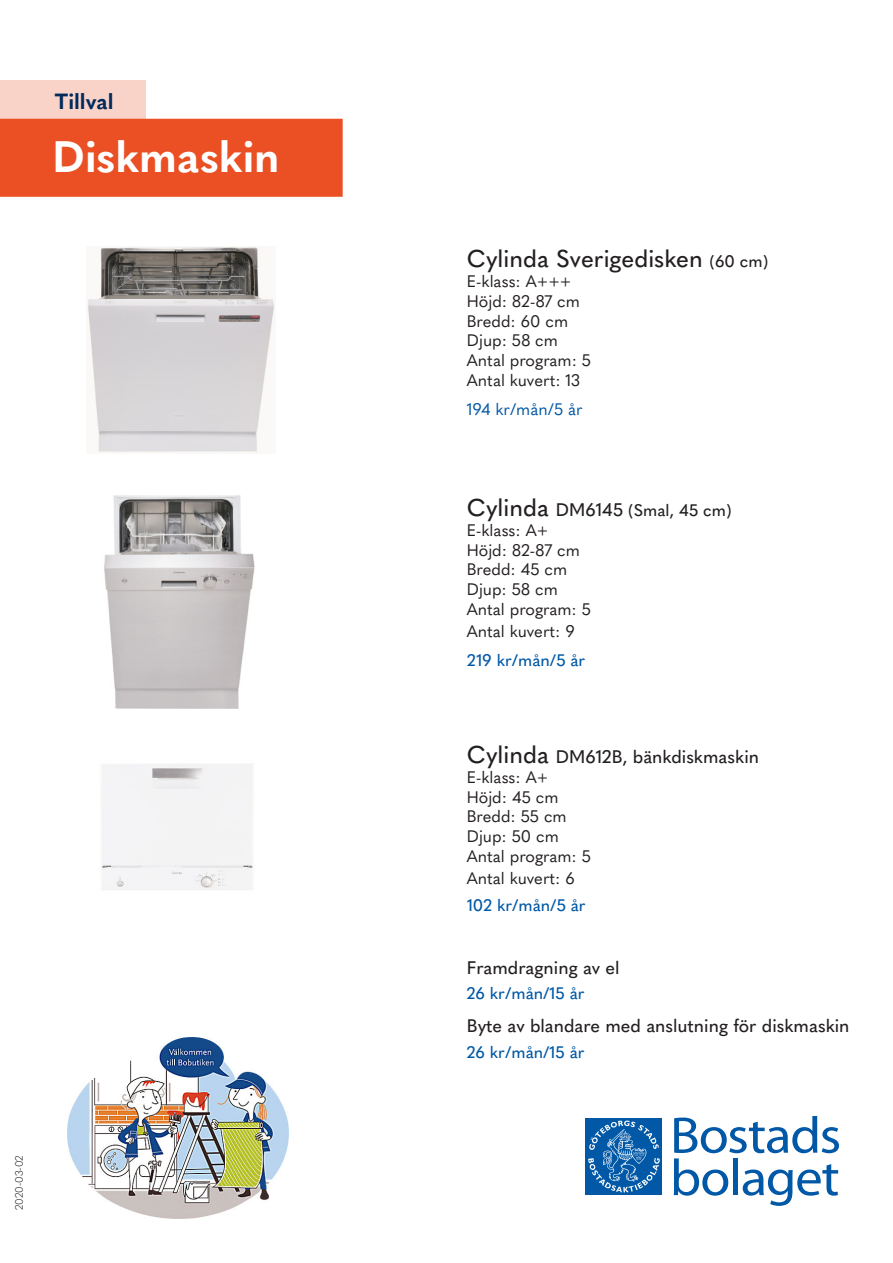
<style>
.page{position:relative;width:893px;height:1263px;background:#fff}
.page>*{position:absolute;margin:0;border:0;box-sizing:border-box;transform-origin:0 0}
.t1{font:700 43.5px "Quasimoda";color:#fff}
.t2{font:500 24px "Quasimoda";color:#231f20}
.t3{font:700 21.75px "Quasimoda";color:#002b5c}
.t4{font:500 18px "Quasimoda";color:#231f20}
.t5{font:16.5px "Quasimoda";color:#231f20}
.t6{font:500 16.5px "Quasimoda";color:#0158a6}
.t7{font:500 16.5px "Quasimoda";color:#231f20}
.t8{font:16.5px "Quasimoda";color:#0158a6}
.t9{font:300 10.5px "Quasimoda";color:#231f20}
.s1{font-size:16.5px}
.s2{font-size:24px}
.s3{font-size:18px}
</style>
<div class="page">
<img style="left:87px;top:247px;width:188px;height:206px">
<img style="left:104px;top:496px;width:151px;height:211px">
<div style="left:73px;top:493px;width:211px;height:217px;border:2px solid #fff"></div>
<div style="left:0;top:81px;width:146px;height:38px;background:#f9d3c8"></div>
<div style="left:0;top:119px;width:343px;height:78px;background:#ea5023"></div>
<div style="left:585px;top:1118px;width:77px;height:77px;background:#0158a6"></div>
<svg style="left:674px;top:1116px;width:165px;height:90px"></svg>
<svg style="left:588px;top:1120px;width:72px;height:72px"></svg>
<img style="left:68px;top:1037px;width:221px;height:181px">
<div style="left:101px;top:764px;width:152px;height:126px;background:#f3f3f4"></div>
<p class="t3" style="left:55px;top:84px;width:60px">Tillval</p>
<p class="t1" style="left:53px;top:123px;width:229px">Diskmaskin</p>
<p class="t9" style="left:11px;top:1210px;width:56px;rotate:-90deg">2020-03-02</p>
<p class="t2" style="left:467px;top:240px;width:303px">Cylinda Sverigedisken <span class="s1">(60 cm)</span></p>
<p class="t5" style="left:467px;top:269px;width:106px">E-klass: A+++</p>
<p class="t5" style="left:467px;top:288px;width:115px">Höjd: 82-87 cm</p>
<p class="t5" style="left:467px;top:308px;width:103px">Bredd: 60 cm</p>
<p class="t5" style="left:467px;top:328px;width:93px">Djup: 58 cm</p>
<p class="t5" style="left:467px;top:348px;width:126px">Antal program: 5</p>
<p class="t5" style="left:467px;top:368px;width:115px">Antal kuvert: 13</p>
<p class="t8" style="left:467px;top:397px;width:117px">194 kr/mån/5 år</p>
<p class="t7" style="left:467px;top:497px;width:266px"><span class="s2">Cylinda</span> <span class="s3">DM6145</span> (Smal, 45 cm)</p>
<p class="t5" style="left:467px;top:517px;width:83px">E-klass: A+</p>
<p class="t5" style="left:467px;top:537px;width:115px">Höjd: 82-87 cm</p>
<p class="t5" style="left:467px;top:557px;width:102px">Bredd: 45 cm</p>
<p class="t5" style="left:467px;top:577px;width:93px">Djup: 58 cm</p>
<p class="t5" style="left:467px;top:597px;width:126px">Antal program: 5</p>
<p class="t5" style="left:467px;top:618px;width:109px">Antal kuvert: 9</p>
<p class="t6" style="left:467px;top:648px;width:120px">219 kr/mån/5 år</p>
<p class="t4" style="left:467px;top:743px;width:294px"><span class="s2">Cylinda</span> DM612B, bänkdiskmaskin</p>
<p class="t5" style="left:467px;top:764px;width:83px">E-klass: A+</p>
<p class="t5" style="left:467px;top:784px;width:93px">Höjd: 45 cm</p>
<p class="t5" style="left:467px;top:804px;width:101px">Bredd: 55 cm</p>
<p class="t5" style="left:467px;top:824px;width:94px">Djup: 50 cm</p>
<p class="t5" style="left:467px;top:843px;width:126px">Antal program: 5</p>
<p class="t5" style="left:467px;top:865px;width:109px">Antal kuvert: 6</p>
<p class="t6" style="left:467px;top:892px;width:120px">102 kr/mån/5 år</p>
<p class="t4" style="left:467px;top:954px;width:154px">Framdragning av el</p>
<p class="t6" style="left:467px;top:980px;width:119px">26 kr/mån/15 år</p>
<p class="t4" style="left:467px;top:1012px;width:384px">Byte av blandare med anslutning för diskmaskin</p>
<p class="t6" style="left:467px;top:1039px;width:119px">26 kr/mån/15 år</p>
</div>
